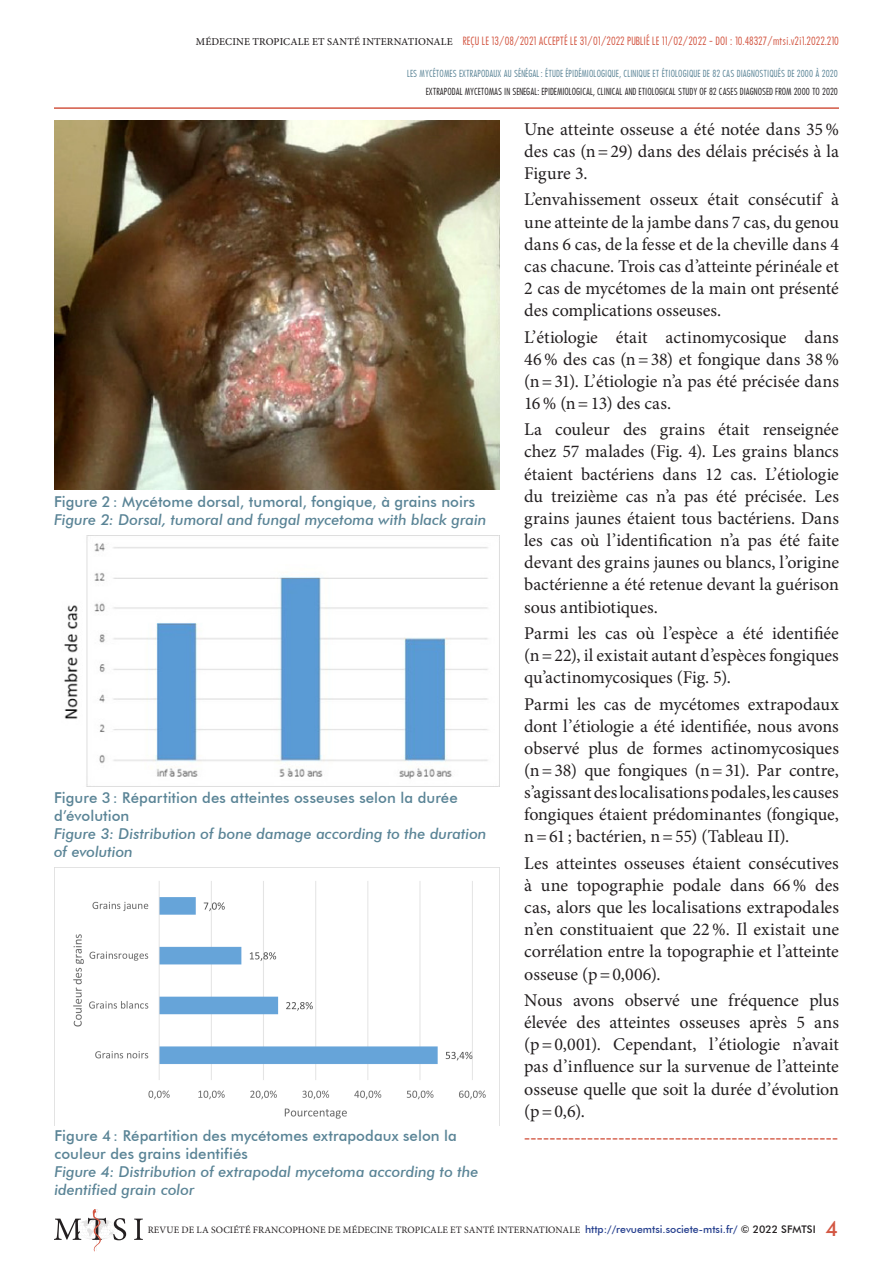
<style>
.page{position:relative;width:893px;height:1263px;background:#fff}
.page>*{position:absolute;margin:0;border:0;box-sizing:border-box;transform-origin:0 0}
.t1{font:18px/22.2px "Minion Pro";letter-spacing:-.005em;color:#231f20;text-align:justify}
.t2{font:18px "Times New Roman";color:#d35743}
.t3{font:italic 500 15px/18px "Futura BT";color:#5a8496}
.t4{font:500 15px/18px "Futura BT";letter-spacing:.005em;color:#5a8496}
.t5{font:500 10.5px "Futura Cond";color:#d35743}
.t6{font:9.75px "Minion Pro";letter-spacing:.01em;color:#231f20}
.t7{font:500 9px "Futura Cond";letter-spacing:.01em;color:#5a8496}
.t8{font:500 9px "Futura Cond";color:#231f20}
.s1{font-family:"Minion Pro";color:#231f20}
.s2{font-family:"Futura BT";font-weight:500;font-size:10.5px;color:#253f8e}
.s3{font-family:"Futura BT";font-weight:500;font-size:10.5px}
.s4{font-family:"Futura BT";font-weight:500;font-size:21px;color:#d35743}
</style>
<div class="page">
<hr style="left:54px;top:107px;width:785px;height:2px;background:#d35743">
<svg style="left:134px;top:1218px;width:9px;height:22px"></svg>
<svg style="left:54px;top:1209px;width:72px;height:43px"></svg>
<img style="left:54px;top:868px;width:432px;height:257px">
<img style="left:54px;top:120px;width:445px;height:369px">
<img style="left:64px;top:535px;width:436px;height:251px">
<p class="t5" style="left:196px;top:34px;width:644px"><span class="s1">MÉDECINE TROPICALE ET SANTÉ INTERNATIONALE</span> REÇU LE 13/08/2021 ACCEPTÉ LE 31/01/2022 PUBLIÉ LE 11/02/2022 - DOI : 10.48327/mtsi.v2i1.2022.210</p>
<p class="t7" style="left:407px;top:68px;width:432px">LES MYCÉTOMES EXTRAPODAUX AU SÉNÉGAL: ÉTUDE ÉPIDÉMIOLOGIQUE, CLINIQUE ET ÉTIOLOGIQUE DE 82 CAS DIAGNOSTIQUÉS DE 2000 À 2020</p>
<p class="t8" style="left:426px;top:86px;width:414px">EXTRAPODAL MYCETOMAS IN SENEGAL: EPIDEMIOLOGICAL, CLINICAL AND ETIOLOGICAL STUDY OF 82 CASES DIAGNOSED FROM 2000 TO 2020</p>
<p class="t4" style="left:54px;top:492px;width:423px">Figure 2: Mycétome dorsal, tumoral, fongique, à grains noirs</p>
<p class="t3" style="left:54px;top:510px;width:434px">Figure 2: Dorsal, tumoral and fungal mycetoma with black grain</p>
<p class="t4" style="left:54px;top:788px;width:405px">Figure 3: Répartition des atteintes osseuses selon la durée d’évolution</p>
<p class="t3" style="left:54px;top:824px;width:434px">Figure 3: Distribution of bone damage according to the duration of evolution</p>
<p class="t4" style="left:54px;top:1126px;width:404px">Figure 4: Répartition des mycétomes extrapodaux selon la couleur des grains identifiés</p>
<p class="t3" style="left:54px;top:1162px;width:425px">Figure 4: Distribution of extrapodal mycetoma according to the identified grain color</p>
<p class="t1" style="left:524px;top:118px;width:316px">Une atteinte osseuse a été notée dans 35% des cas (n=29) dans des délais précisés à la Figure 3.</p>
<p class="t1" style="left:524px;top:189px;width:316px">L’envahissement osseux était consécutif à une atteinte de la jambe dans 7 cas, du genou dans 6 cas, de la fesse et de la cheville dans 4 cas chacune. Trois cas d’atteinte périnéale et 2 cas de mycétomes de la main ont présenté des complications osseuses.</p>
<p class="t1" style="left:524px;top:326px;width:316px">L’étiologie était actinomycosique dans 46% des cas (n=38) et fongique dans 38% (n=31). L’étiologie n’a pas été précisée dans 16% (n=13) des cas.</p>
<p class="t1" style="left:524px;top:419px;width:316px">La couleur des grains était renseignée chez 57 malades (Fig. 4). Les grains blancs étaient bactériens dans 12 cas. L’étiologie du treizième cas n’a pas été précisée. Les grains jaunes étaient tous bactériens. Dans les cas où l’identification n’a pas été faite devant des grains jaunes ou blancs, l’origine bactérienne a été retenue devant la guérison sous antibiotiques.</p>
<p class="t1" style="left:524px;top:622px;width:316px">Parmi les cas où l’espèce a été identifiée (n=22), il existait autant d’espèces fongiques qu’actinomycosiques (Fig. 5).</p>
<p class="t1" style="left:524px;top:693px;width:316px">Parmi les cas de mycétomes extrapodaux dont l’étiologie a été identifiée, nous avons observé plus de formes actinomycosiques (n=38) que fongiques (n=31). Par contre, s’agissant des localisations podales, les causes fongiques étaient prédominantes (fongique, n=61 ; bactérien, n=55) (Tableau II).</p>
<p class="t1" style="left:524px;top:852px;width:316px">Les atteintes osseuses étaient consécutives à une topographie podale dans 66% des cas, alors que les localisations extrapodales n’en constituaient que 22%. Il existait une corrélation entre la topographie et l’atteinte osseuse (p=0,006).</p>
<p class="t1" style="left:524px;top:989px;width:316px">Nous avons observé une fréquence plus élevée des atteintes osseuses après 5 ans (p=0,001). Cependant, l’étiologie n’avait pas d’influence sur la survenue de l’atteinte osseuse quelle que soit la durée d’évolution (p=0,6).</p>
<p class="t2" style="left:524px;top:1124px;width:315px">--------------------------------------------------</p>
<p class="t6" style="left:148px;top:1223px;width:692px">REVUE DE LA SOCIÉTÉ FRANCOPHONE DE MÉDECINE TROPICALE ET SANTÉ INTERNATIONALE <span class="s2">http://revuemtsi.societe-mtsi.fr/</span> <span class="s3">© 2022 SFMTSI</span> <span class="s4">4</span></p>
</div>
